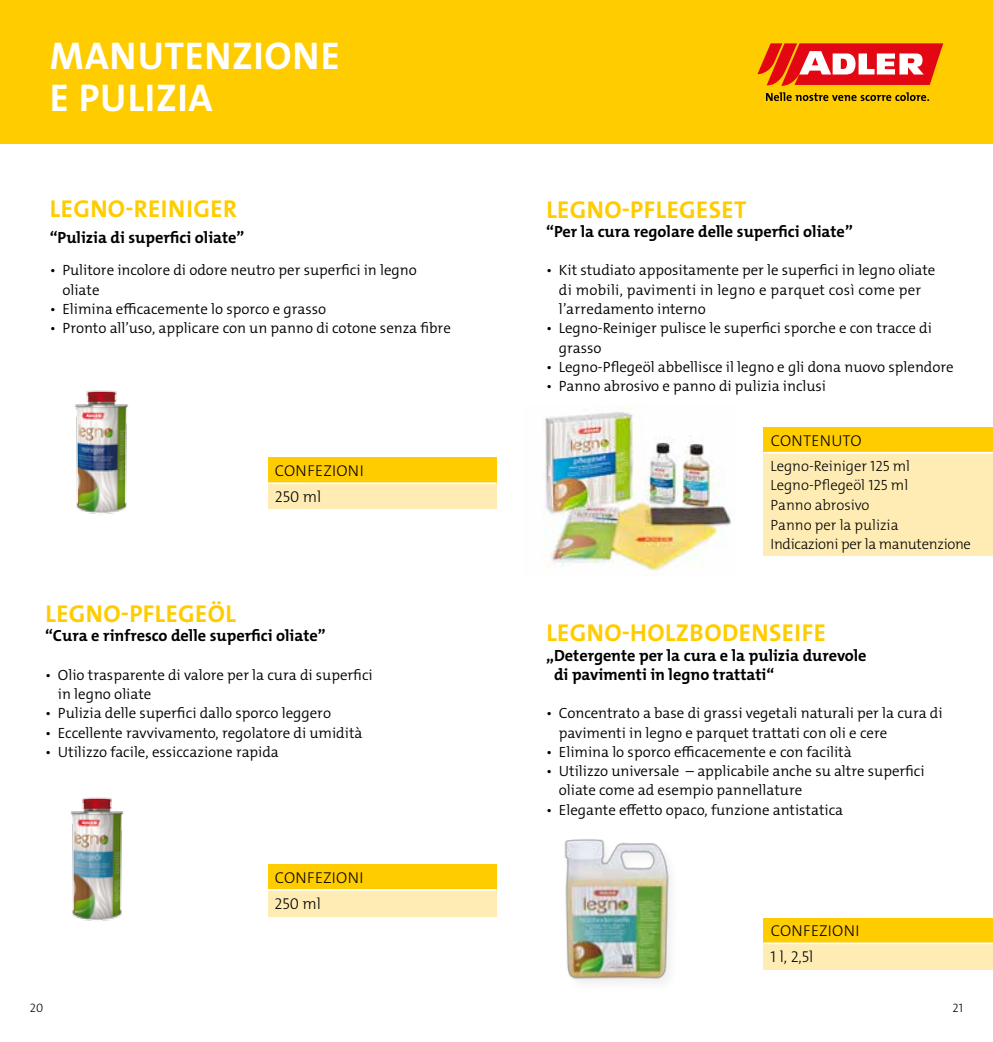
<style>
.page{position:relative;width:993px;height:1042px;background:#fff}
.page>*{position:absolute;margin:0;border:0;box-sizing:border-box;transform-origin:0 0}
.t1{font:700 38.85px/41.5px "The Mix Os F";letter-spacing:.02em;color:#fff}
.t2{font:700 24.5px "The Mix Os F";letter-spacing:.02em;color:#fc0}
.t3{font:700 16.28px/19.2px "The Mix Os F";color:#000}
.t4{font:300 15.75px/25.7px "The Mix Os F";letter-spacing:.02em;color:#000}
.t5{font:300 14.88px/19.2px "The Mix Os F";color:#000}
.t6{font:300 14.88px/19.6px "The Mix Os F";color:#000}
.t7{font:300 12.25px "The Mix Os F";color:#000}
</style>
<div class="page">
<div style="left:0;top:0;width:992px;height:144px;background:#fc0"></div>
<svg style="left:766px;top:92px;width:162px;height:9px"></svg>
<svg style="left:757px;top:43px;width:185px;height:43px"></svg>
<div style="left:763px;top:427px;width:229px;height:26px;background:#fc0"></div>
<div style="left:763px;top:453px;width:229px;height:103px;background:#feecb4"></div>
<hr style="left:763px;top:452px;width:229px;height:2px;background:#fff">
<img style="left:75px;top:390px;width:53px;height:124px">
<div style="left:268px;top:457px;width:228px;height:26px;background:#fc0"></div>
<div style="left:268px;top:483px;width:228px;height:26px;background:#feecb4"></div>
<hr style="left:268px;top:482px;width:228px;height:2px;background:#fff">
<div style="left:267px;top:864px;width:229px;height:26px;background:#fc0"></div>
<div style="left:267px;top:890px;width:229px;height:26px;background:#feecb4"></div>
<hr style="left:267px;top:889px;width:229px;height:2px;background:#fff">
<img style="left:545px;top:406px;width:186px;height:166px">
<img style="left:70px;top:797px;width:53px;height:124px">
<div style="left:763px;top:917px;width:229px;height:26px;background:#fc0"></div>
<div style="left:763px;top:943px;width:229px;height:27px;background:#feecb4"></div>
<hr style="left:763px;top:942px;width:229px;height:2px;background:#fff">
<img style="left:564px;top:839px;width:106px;height:143px">
<h1 class="t1" style="left:50px;top:36px;width:291px">MANUTENZIONE<br>E PULIZIA</h1>
<h2 class="t2" style="left:50px;top:193px;width:188px">LEGNO-REINIGER</h2>
<p class="t3" style="left:50px;top:228px;width:196px">“Pulizia di superfici oliate”</p>
<p class="t5" style="left:62px;top:261px;width:356px;text-indent:-13px">• Pulitore incolore di odore neutro per superfici in legno oliate</p>
<p class="t5" style="left:50px;top:299px;width:278px">• Elimina efficacemente lo sporco e grasso</p>
<p class="t5" style="left:50px;top:319px;width:402px">• Pronto all’uso, applicare con un panno di cotone senza fibre</p>
<p class="t4" style="left:275px;top:458px;width:90px">CONFEZIONI<br>250 ml</p>
<h2 class="t2" style="left:45px;top:598px;width:192px">LEGNO-PFLEGEÖL</h2>
<p class="t3" style="left:45px;top:626px;width:282px">“Cura e rinfresco delle superfici oliate”</p>
<p class="t5" style="left:58px;top:665px;width:316px;text-indent:-13px">• Olio trasparente di valore per la cura di superfici in legno oliate</p>
<p class="t5" style="left:45px;top:704px;width:287px">• Pulizia delle superfici dallo sporco leggero</p>
<p class="t5" style="left:45px;top:723px;width:319px">• Eccellente ravvivamento, regolatore di umidità</p>
<p class="t5" style="left:45px;top:742px;width:235px">• Utilizzo facile, essiccazione rapida</p>
<p class="t4" style="left:274px;top:865px;width:90px">CONFEZIONI<br>250 ml</p>
<h2 class="t2" style="left:546px;top:194px;width:202px">LEGNO-PFLEGESET</h2>
<p class="t3" style="left:546px;top:222px;width:308px">“Per la cura regolare delle superfici oliate”</p>
<p class="t5" style="left:558px;top:261px;width:378px;text-indent:-13px">• Kit studiato appositamente per le superfici in legno oliate di mobili, pavimenti in legno e parquet così come per l’arredamento interno</p>
<p class="t5" style="left:558px;top:319px;width:374px;text-indent:-13px">• Legno-Reiniger pulisce le superfici sporche e con tracce di grasso</p>
<p class="t5" style="left:546px;top:357px;width:409px">• Legno-Pflegeöl abbellisce il legno e gli dona nuovo splendore</p>
<p class="t5" style="left:546px;top:376px;width:281px">• Panno abrosivo e panno di pulizia inclusi</p>
<p class="t4" style="left:770px;top:428px;width:92px">CONTENUTO</p>
<p class="t6" style="left:770px;top:456px;width:202px">Legno-Reiniger 125 ml<br>Legno-Pflegeöl 125 ml<br>Panno abrosivo<br>Panno per la pulizia<br>Indicazioni per la manutenzione</p>
<h2 class="t2" style="left:546px;top:617px;width:281px">LEGNO-HOLZBODENSEIFE</h2>
<p class="t3" style="left:554px;top:645px;width:314px;text-indent:-8px">„Detergente per la cura e la pulizia durevole di pavimenti in legno trattati“</p>
<p class="t5" style="left:558px;top:704px;width:385px;text-indent:-13px">• Concentrato a base di grassi vegetali naturali per la cura di pavimenti in legno e parquet trattati con oli e cere</p>
<p class="t5" style="left:546px;top:742px;width:307px">• Elimina lo sporco efficacemente e con facilità</p>
<p class="t5" style="left:558px;top:761px;width:367px;text-indent:-13px">• Utilizzo universale – applicabile anche su altre superfici oliate come ad esempio pannellature</p>
<p class="t5" style="left:546px;top:800px;width:298px">• Elegante effetto opaco, funzione antistatica</p>
<p class="t4" style="left:770px;top:918px;width:90px">CONFEZIONI<br>1 l, 2,5l</p>
<p class="t7" style="left:30px;top:1000px;width:15px">20</p>
<p class="t7" style="left:952px;top:1000px;width:12px">21</p>
</div>
